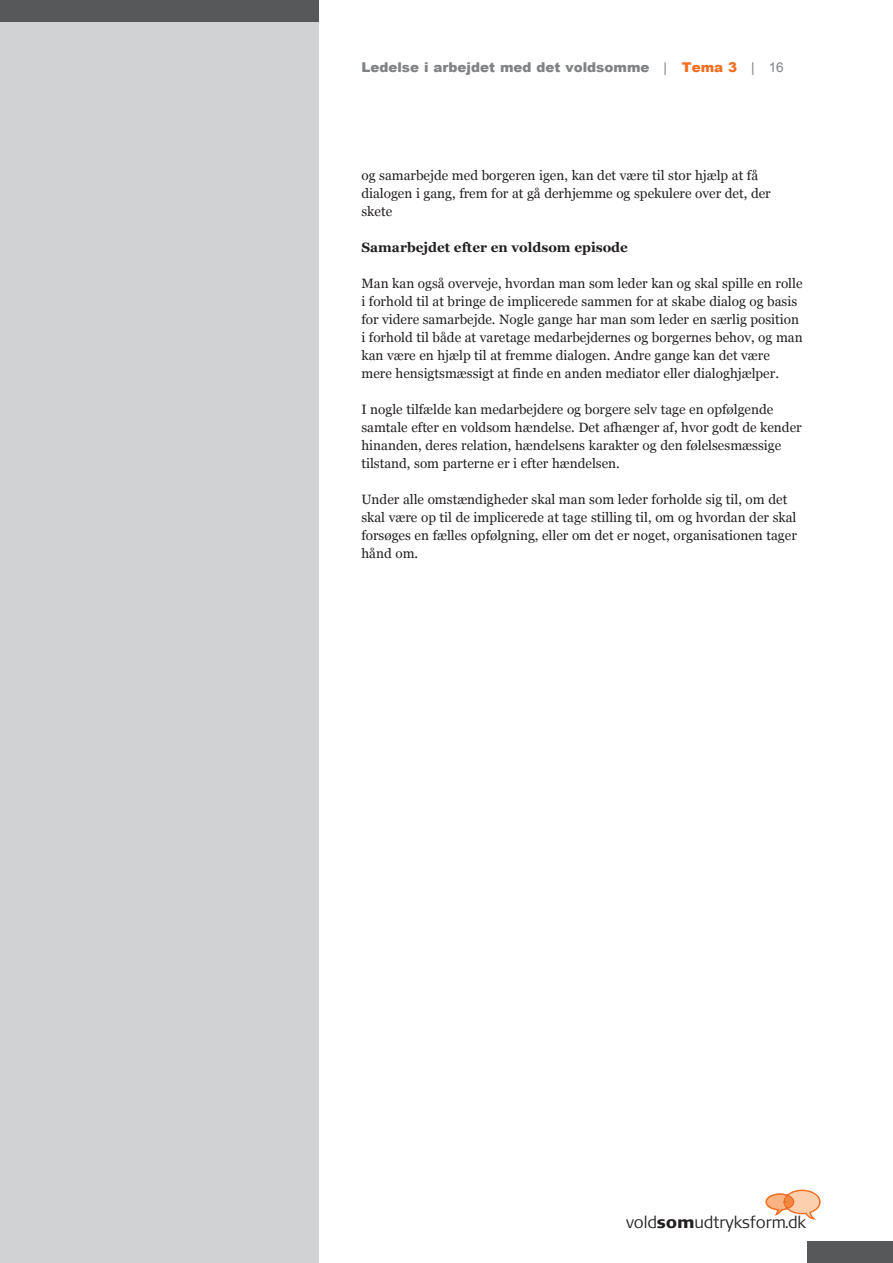
<style>
.page{position:relative;width:893px;height:1263px;background:#fff}
.page>*{position:absolute;margin:0;border:0;box-sizing:border-box;transform-origin:0 0}
.t1{font:300 16.5px "Signa Normal";letter-spacing:-.01em;color:#231f20}
.t2{font:13.5px/18px "Georgia";color:#231f20}
.t3{font:900 13.5px "Arial";color:#808285}
.t4{font:700 13.5px "Georgia";color:#231f20}
.s1{font-weight:400}
.s2{color:#f36e21}
.s3{font-weight:900}
</style>
<div class="page">
<div style="left:0;top:0;width:319px;height:1263px;background:#d1d2d4"></div>
<div style="left:0;top:0;width:319px;height:21px;background:#57585a"></div>
<div style="left:808px;top:1242px;width:85px;height:21px;background:#57585a"></div>
<svg style="left:765px;top:1189px;width:56px;height:30px"></svg>
<p class="t3" style="left:361px;top:57px;width:424px">Ledelse i arbejdet med det voldsomme <span class="s1">|</span> <span class="s2">Tema 3</span> <span class="s1">| 16</span></p>
<p class="t2" style="left:361px;top:166px;width:411px">og samarbejde med borgeren igen, kan det være til stor hjælp at få dialogen i gang, frem for at gå derhjemme og spekulere over det, der skete</p>
<p class="t4" style="left:361px;top:237px;width:268px">Samarbejdet efter en voldsom episode</p>
<p class="t2" style="left:361px;top:274px;width:443px">Man kan også overveje, hvordan man som leder kan og skal spille en rolle i forhold til at bringe de implicerede sammen for at skabe dialog og basis for videre samarbejde. Nogle gange har man som leder en særlig position i forhold til både at varetage medarbejdernes og borgernes behov, og man kan være en hjælp til at fremme dialogen. Andre gange kan det være mere hensigtsmæssigt at finde en anden mediator eller dialoghjælper.</p>
<p class="t2" style="left:361px;top:400px;width:442px">I nogle tilfælde kan medarbejdere og borgere selv tage en opfølgende samtale efter en voldsom hændelse. Det afhænger af, hvor godt de kender hinanden, deres relation, hændelsens karakter og den følelsesmæssige tilstand, som parterne er i efter hændelsen.</p>
<p class="t2" style="left:361px;top:490px;width:437px">Under alle omstændigheder skal man som leder forholde sig til, om det skal være op til de implicerede at tage stilling til, om og hvordan der skal forsøges en fælles opfølgning, eller om det er noget, organisationen tager hånd om.</p>
<p class="t1" style="left:626px;top:1213px;width:181px">vold<span class="s3">som</span>udtryksform.dk</p>
</div>
